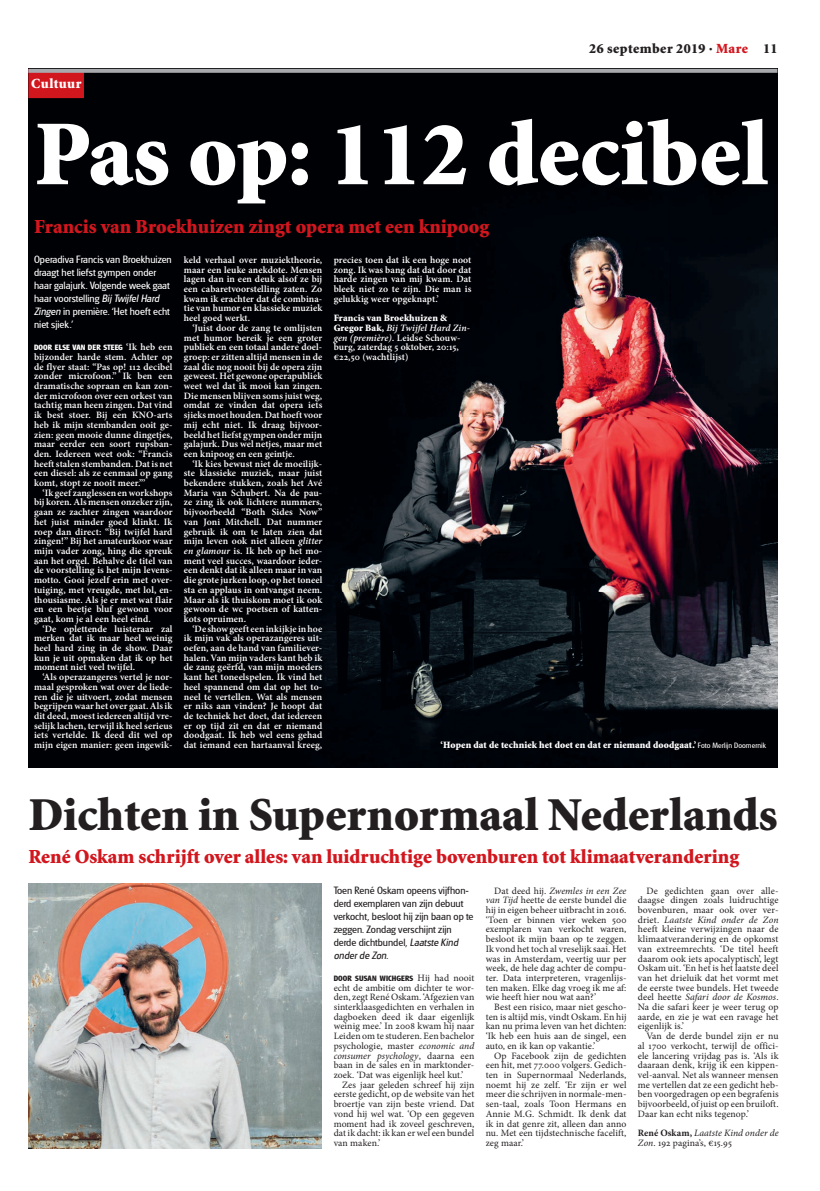
<style>
.page{position:relative;width:820px;height:1191px;background:#fff}
.page>*{position:absolute;margin:0;border:0;box-sizing:border-box;transform-origin:0 0}
.t1{font:900 92.9px "Minion Std";color:#fff}
.t2{font:900 47.2px "Minion Std";color:#231f20}
.t3{font:900 20px "Minion Std";color:#d2161e}
.t4{font:900 14px "Minion Std";letter-spacing:.03em;color:#231f20}
.t5{font:900 14px "Minion Std";letter-spacing:.035em;color:#fff}
.t6{font:11px/13px "Glasgow RR";color:#fff}
.t7{font:11px/13px "Glasgow RR";color:#231f20}
.t8{font:italic 11px "Glasgow";color:#231f20}
.t9{font:600 9.7px/9.7px "Minion Pro";letter-spacing:.01em;color:#fff;text-align:justify}
.t10{font:9.7px/9.7px "Minion Pro";letter-spacing:.01em;color:#231f20;text-align:justify}
.t11{font:900 9.7px "Minion Std";letter-spacing:.01em;color:#fff}
.t12{font:italic 9.7px/9.7px "Minion Pro";letter-spacing:.005em;color:#231f20}
.t13{font:700 8px "Glasgow RR";letter-spacing:.01em;color:#231f20}
.t14{font:700 8px "Glasgow RR";letter-spacing:.01em;color:#fff}
.s1{color:#d2161e}
.s2{font-family:"Glasgow";font-style:italic}
.s3{font-family:"Minion Pro";font-weight:600;font-size:9.7px}
.s4{font-style:italic}
.s5{font-family:"Minion Std";font-weight:900}
.s6{font-family:"Glasgow RR";font-weight:400;font-size:8px}
.s7{font-family:"Glasgow RR";font-style:normal}
.s8{font-family:"Minion Pro";font-weight:400;font-size:9.7px}
.s9{font-weight:700;font-style:normal}
.s10{font-style:normal}
</style>
<div class="page">
<img style="left:28px;top:884px;width:293px;height:264px">
<img style="left:28px;top:73px;width:749px;height:694px">
<div style="left:28px;top:69px;width:56px;height:29px;background:#d2161e"></div>
<svg style="left:28px;top:69px;width:749px;height:4px;background:#a0a1a5"></svg>
<h3 class="t5" style="left:31px;top:77px;width:52px">Cultuur</h3>
<h3 class="t4" style="left:589px;top:42px;width:189px">26 september 2019 · <span class="s1">Mare</span> 11</h3>
<h1 class="t1" style="left:34px;top:107px;width:735px">Pas op: 112 decibel</h1>
<h3 class="t3" style="left:34px;top:216px;width:456px">Francis van Broekhuizen zingt opera met een knipoog</h3>
<p class="t6" style="left:34px;top:253px;width:139px">Operadiva Francis van Broekhuizen draagt het liefst gympen onder haar galajurk. Volgende week gaat haar voorstelling <span class="s2">Bij Twijfel Hard<br>Zingen</span> in première. ‘Het hoeft echt niet sjiek.’</p>
<p class="t14" style="left:34px;top:343px;width:140px">DOOR ELSE VAN DER STEEG <span class="s3">‘Ik heb een</span></p>
<p class="t9" style="left:34px;top:352px;width:140px">bijzonder harde stem. Achter op de flyer staat: “Pas op! 112 decibel zonder microfoon.” Ik ben een dramatische sopraan en kan zon&shy;der microfoon over een orkest van tachtig man heen zingen. Dat vind ik best stoer. Bij een KNO-arts heb ik mijn stembanden ooit ge&shy;zien: geen mooie dunne dingetjes, maar eerder een soort rupsban&shy;den. Iedereen weet ook: “Francis heeft stalen stembanden. Dat is net een diesel: als ze eenmaal op gang komt, stopt ze nooit meer.”’</p>
<p class="t9" style="left:34px;top:488px;width:140px;text-indent:9px">‘Ik geef zanglessen en workshops bij koren. Als mensen onzeker zijn, gaan ze zachter zingen waardoor het juist minder goed klinkt. Ik roep dan direct: “Bij twijfel hard zingen!” Bij het amateurkoor waar mijn vader zong, hing die spreuk aan het orgel. Behalve de titel van de voorstelling is het mijn levens&shy;motto. Gooi jezelf erin met over&shy;tuiging, met vreugde, met lol, en&shy;thousiasme. Als je er met wat flair en een beetje bluf gewoon voor gaat, kom je al een heel eind.</p>
<p class="t9" style="left:34px;top:623px;width:140px;text-indent:9px">‘De oplettende luisteraar zal merken dat ik maar heel weinig heel hard zing in de show. Daar kun je uit opmaken dat ik op het moment niet veel twijfel.</p>
<p class="t9" style="left:34px;top:672px;width:140px;text-indent:9px">‘Als operazangeres vertel je nor&shy;maal gesproken wat over de liede&shy;ren die je uitvoert, zodat mensen begrijpen waar het over gaat. Als ik dit deed, moest iedereen altijd vre&shy;selijk lachen, terwijl ik heel serieus iets vertelde. Ik deed dit wel op mijn eigen manier: geen ingewik-</p>
<p class="t9" style="left:184px;top:255px;width:140px">keld verhaal over muziektheorie, maar een leuke anekdote. Mensen lagen dan in een deuk alsof ze bij een cabaretvoorstelling zaten. Zo kwam ik erachter dat de combina&shy;tie van humor en klassieke muziek heel goed werkt.</p>
<p class="t9" style="left:184px;top:323px;width:140px;text-indent:9px">‘Juist door de zang te omlijsten met humor bereik je een groter publiek en een totaal andere doel&shy;groep: er zitten altijd mensen in de zaal die nog nooit bij de opera zijn geweest. Het gewone operapubliek weet wel dat ik mooi kan zingen.<br>Die mensen blijven soms juist weg, omdat ze vinden dat opera iets sjieks moet houden. Dat hoeft voor mij echt niet. Ik draag bijvoor&shy;beeld het liefst gympen onder mijn galajurk. Dus wel netjes, maar met een knipoog en een geintje.</p>
<p class="t9" style="left:184px;top:458px;width:140px;text-indent:9px">‘Ik kies bewust niet de moeilijk&shy;ste klassieke muziek, maar juist bekendere stukken, zoals het Avé Maria van Schubert. Na de pau&shy;ze zing ik ook lichtere nummers, bijvoorbeeld “Both Sides Now” van Joni Mitchell. Dat nummer gebruik ik om te laten zien dat mijn leven ook niet alleen <span class="s4">glitter en glamour</span> is. Ik heb op het mo&shy;ment veel succes, waardoor ieder&shy;een denkt dat ik alleen maar in van die grote jurken loop, op het toneel sta en applaus in ontvangst neem.<br>Maar als ik thuiskom moet ik ook gewoon de wc poetsen of katten&shy;kots opruimen.</p>
<p class="t9" style="left:184px;top:623px;width:140px;text-indent:9px">‘De show geeft een inkijkje in hoe ik mijn vak als operazangeres uit&shy;oefen, aan de hand van familiever&shy;halen. Van mijn vaders kant heb ik de zang geërfd, van mijn moeders kant het toneelspelen. Ik vind het heel spannend om dat op het to&shy;neel te vertellen. Wat als mensen er niks aan vinden? Je hoopt dat de techniek het doet, dat iedereen er op tijd zit en dat er niemand doodgaat. Ik heb wel eens gehad dat iemand een hartaanval kreeg,</p>
<p class="t9" style="left:333px;top:255px;width:139px">precies toen dat ik een hoge noot zong. Ik was bang dat dat door dat harde zingen van mij kwam. Dat bleek niet zo te zijn. Die man is gelukkig weer opgeknapt.’</p>
<p class="t11" style="left:333px;top:313px;width:115px">Francis van Broekhuizen &amp;</p>
<p class="t9" style="left:333px;top:323px;width:138px;text-align:left"><span class="s5">Gregor Bak,</span> <span class="s4">Bij Twijfel Hard Zin&shy;gen (première).</span> Leidse Schouw&shy;burg, zaterdag 5 oktober, 20:15, €22,50 (wachtlijst)</p>
<p class="t11" style="left:440px;top:740px;width:327px">‘Hopen dat de techniek het doet en dat er niemand doodgaat.’ <span class="s6">Foto Merlijn Doomernik</span></p>
<h2 class="t2" style="left:28px;top:790px;width:750px">Dichten in Supernormaal Nederlands</h2>
<h3 class="t3" style="left:28px;top:847px;width:712px">René Oskam schrijft over alles: van luidruchtige bovenburen tot klimaatverandering</h3>
<p class="t7" style="left:333px;top:883px;width:141px">Toen René Oskam opeens vijfhon&shy;derd exemplaren van zijn debuut verkocht, besloot hij zijn baan op te zeggen. Zondag verschijnt zijn derde dichtbundel, <span class="s2">Laatste Kind</span></p>
<p class="t8" style="left:333px;top:949px;width:56px">onder de Zon<span class="s7">.</span></p>
<p class="t13" style="left:333px;top:973px;width:142px">DOOR SUSAN WICHGERS <span class="s8">Hij had nooit</span></p>
<p class="t10" style="left:333px;top:982px;width:142px">echt de ambitie om dichter te wor&shy;den, zegt René Oskam. ‘Afgezien van sinterklaasgedichten en verhalen in dagboeken deed ik daar eigenlijk weinig mee.’ In 2008 kwam hij naar Leiden om te studeren. Een bachelor psychologie, master <span class="s4">economic and consumer psychology</span>, daarna een baan in de sales en in marktonder&shy;zoek. ‘Dat was eigenlijk heel kut.’</p>
<p class="t10" style="left:333px;top:1079px;width:142px;text-indent:9px">Zes jaar geleden schreef hij zijn eerste gedicht, op de website van het broertje van zijn beste vriend. Dat vond hij wel wat. ‘Op een gegeven moment had ik zoveel geschreven, dat ik dacht: ik kan er wel een bundel van maken.’</p>
<p class="t10" style="left:485px;top:885px;width:142px;text-indent:9px">Dat deed hij. <span class="s4">Zwemles in een Zee van Tijd</span> heette de eerste bundel die hij in eigen beheer uitbracht in 2016. ‘Toen er binnen vier weken 500 exemplaren van verkocht waren, besloot ik mijn baan op te zeggen.<br>Ik vond het toch al vreselijk saai. Het was in Amsterdam, veertig uur per week, de hele dag achter de compu&shy;ter. Data interpreteren, vragenlijs&shy;ten maken. Elke dag vroeg ik me af: wie heeft hier nou wat aan?’</p>
<p class="t10" style="left:485px;top:1002px;width:142px;text-indent:9px">Best een risico, maar niet gescho&shy;ten is altijd mis, vindt Oskam. En hij kan nu prima leven van het dichten: ‘Ik heb een huis aan de singel, een auto, en ik kan op vakantie.’</p>
<p class="t10" style="left:485px;top:1050px;width:142px;text-indent:9px">Op Facebook zijn de gedichten een hit, met 77.000 volgers. Gedich&shy;ten in Supernormaal Nederlands, noemt hij ze zelf. ‘Er zijn er wel meer die schrijven in normale-men&shy;sen-taal, zoals Toon Hermans en Annie M.G. Schmidt. Ik denk dat ik in dat genre zit, alleen dan anno nu. Met een tijdstechnische facelift, zeg maar.’</p>
<p class="t10" style="left:637px;top:885px;width:142px;text-indent:9px">De gedichten gaan over alle&shy;daagse dingen zoals luidruchtige bovenburen, maar ook over ver&shy;driet. <span class="s4">Laatste Kind onder de Zon </span>heeft kleine verwijzingen naar de klimaatverandering en de opkomst van extreemrechts. ‘De titel heeft daarom ook iets apocalyptisch’, legt Oskam uit. ‘En het is het laatste deel van het drieluik dat het vormt met de eerste twee bundels. Het tweede deel heette <span class="s4">Safari door de Kosmos</span>.<br>Na die safari keer je weer terug op aarde, en zie je wat een ravage het eigenlijk is.’</p>
<p class="t10" style="left:637px;top:1031px;width:142px;text-indent:9px">Van de derde bundel zijn er nu al 1700 verkocht, terwijl de offici&shy;ele lancering vrijdag pas is. ‘Als ik daaraan denk, krijg ik een kippen&shy;vel-aanval. Net als wanneer mensen me vertellen dat ze een gedicht heb&shy;ben voorgedragen op een begrafenis bijvoorbeeld, of juist op een bruiloft.<br>Daar kan echt niks tegenop.’</p>
<p class="t12" style="left:637px;top:1128px;width:142px"><span class="s9">René Oskam,</span> Laatste Kind onder de<br>Zon<span class="s10">. 192 pagina’s, €15.95</span></p>
</div>
